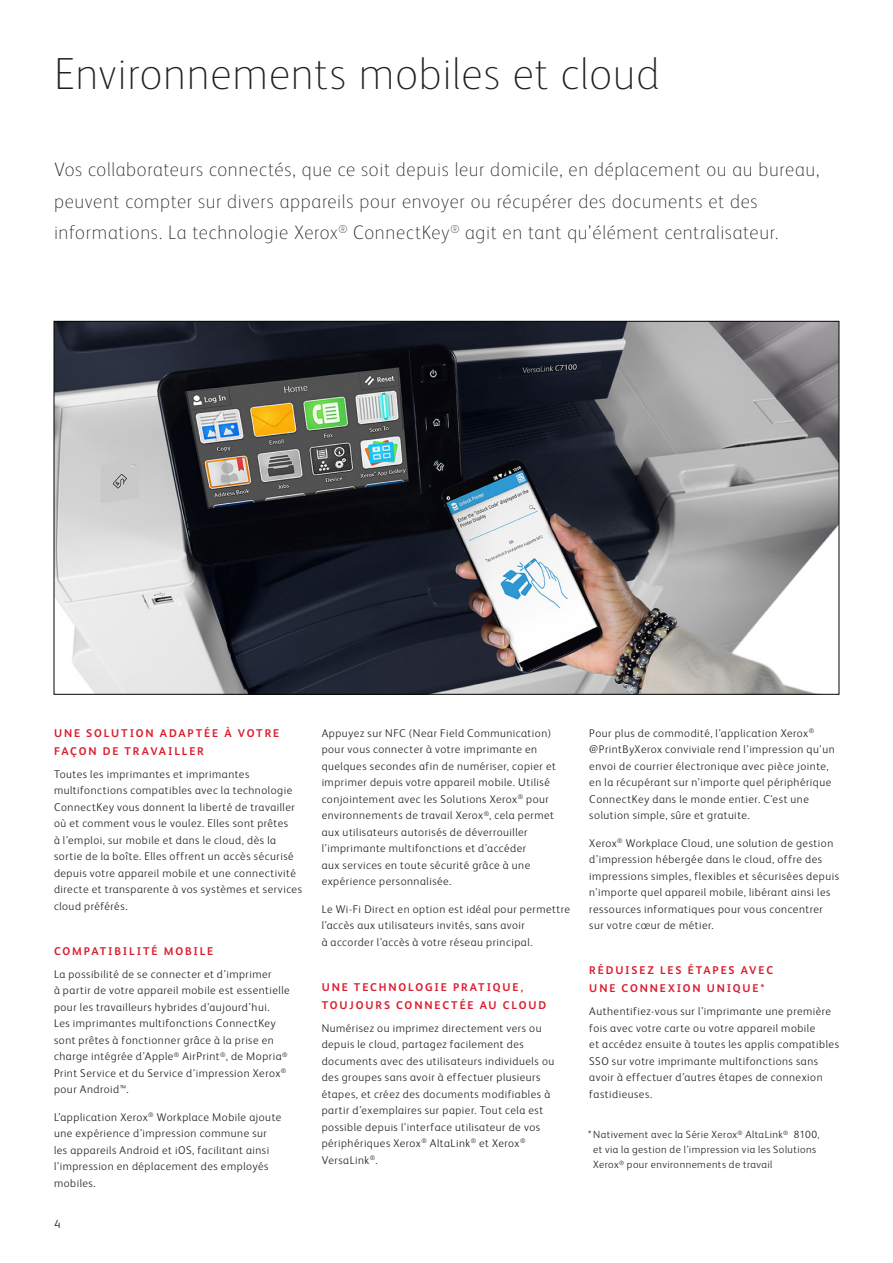
<style>
.page{position:relative;width:893px;height:1263px;background:#fff}
.page>*{position:absolute;margin:0;border:0;box-sizing:border-box;transform-origin:0 0}
.Head_32_36{font:100 45px "Xerox Sans";letter-spacing:.015em;color:#231f20}
.Intro_Header{font:100 19.5px/31.5px "Xerox Sans";letter-spacing:.035em;color:#231f20}
.t1{font:300 12px "Xerox Sans";color:#231f20}
.Body_Text_8_5_12{font:300 11.25px/16.5px "Xerox Sans";letter-spacing:.045em;color:#231f20}
.Body_Subhead{font:700 11.25px/18px "Xerox Sans";letter-spacing:.17em;color:#db1e30}
.Body_Text_7_10{font:300 10.5px/15px "Xerox Sans";letter-spacing:.04em;color:#231f20}
</style>
<div class="page">
<img style="left:56px;top:323px;width:781px;height:369px">
<p class="Head_32_36" style="left:54px;top:44px;width:607px">Environnements mobiles et cloud</p>
<p class="Intro_Header" style="left:54px;top:153px;width:767px">Vos collaborateurs connectés, que ce soit depuis leur domicile, en déplacement ou au bureau, peuvent compter sur divers appareils pour envoyer ou récupérer des documents et des informations. La technologie Xerox<sup>®</sup> ConnectKey<sup>®</sup> agit en tant qu’élément centralisateur.</p>
<p class="Body_Subhead" style="left:54px;top:723px;width:227px">UNE SOLUTION ADAPTÉE À VOTRE<br>FAÇON DE TRAVAILLER</p>
<p class="Body_Text_8_5_12" style="left:54px;top:765px;width:250px">Toutes les imprimantes et imprimantes multifonctions compatibles avec la technologie ConnectKey vous donnent la liberté de travailler où et comment vous le voulez. Elles sont prêtes<br>à l’emploi, sur mobile et dans le cloud, dès la sortie de la boîte. Elles offrent un accès sécurisé depuis votre appareil mobile et une connectivité directe et transparente à vos systèmes et services cloud préférés.</p>
<p class="Body_Subhead" style="left:54px;top:941px;width:161px">COMPATIBILITÉ MOBILE</p>
<p class="Body_Text_8_5_12" style="left:54px;top:965px;width:237px">La possibilité de se connecter et d’imprimer<br>à partir de votre appareil mobile est essentielle pour les travailleurs hybrides d’aujourd’hui.<br>Les imprimantes multifonctions ConnectKey sont prêtes à fonctionner grâce à la prise en charge intégrée d’Apple<sup>®</sup> AirPrint<sup>®</sup>, de Mopria<sup>® </sup>Print Service et du Service d’impression Xerox<sup>® </sup>pour Android™.</p>
<p class="Body_Text_8_5_12" style="left:54px;top:1108px;width:229px">L’application Xerox<sup>®</sup> Workplace Mobile ajoute une expérience d’impression commune sur les appareils Android et iOS, facilitant ainsi l’impression en déplacement des employés mobiles.</p>
<p class="t1" style="left:54px;top:1216px;width:8px">4</p>
<p class="Body_Text_8_5_12" style="left:322px;top:724px;width:236px">Appuyez sur NFC (Near Field Communication) pour vous connecter à votre imprimante en quelques secondes afin de numériser, copier et imprimer depuis votre appareil mobile. Utilisé conjointement avec les Solutions Xerox<sup>®</sup> pour environnements de travail Xerox<sup>®</sup>, cela permet aux utilisateurs autorisés de déverrouiller l’imprimante multifonctions et d’accéder<br>aux services en toute sécurité grâce à une expérience personnalisée.</p>
<p class="Body_Text_8_5_12" style="left:322px;top:900px;width:250px">Le Wi-Fi Direct en option est idéal pour permettre l’accès aux utilisateurs invités, sans avoir<br>à accorder l’accès à votre réseau principal.</p>
<p class="Body_Subhead" style="left:322px;top:977px;width:226px">UNE TECHNOLOGIE PRATIQUE,<br>TOUJOURS CONNECTÉE AU CLOUD</p>
<p class="Body_Text_8_5_12" style="left:322px;top:1019px;width:234px">Numérisez ou imprimez directement vers ou depuis le cloud, partagez facilement des documents avec des utilisateurs individuels ou des groupes sans avoir à effectuer plusieurs étapes, et créez des documents modifiables à partir d’exemplaires sur papier. Tout cela est possible depuis l’interface utilisateur de vos périphériques Xerox<sup>®</sup> AltaLink<sup>®</sup> et Xerox<sup>® </sup>VersaLink<sup>®</sup>.</p>
<p class="Body_Text_8_5_12" style="left:589px;top:724px;width:247px">Pour plus de commodité, l’application Xerox<sup>® </sup>@PrintByXerox conviviale rend l’impression qu'un envoi de courrier électronique avec pièce jointe, en la récupérant sur n’importe quel périphérique ConnectKey dans le monde entier. C’est une solution simple, sûre et gratuite.</p>
<p class="Body_Text_8_5_12" style="left:589px;top:834px;width:251px">Xerox<sup>®</sup> Workplace Cloud, une solution de gestion d’impression hébergée dans le cloud, offre des impressions simples, flexibles et sécurisées depuis n’importe quel appareil mobile, libérant ainsi les ressources informatiques pour vous concentrer sur votre cœur de métier.</p>
<p class="Body_Subhead" style="left:589px;top:961px;width:185px">RÉDUISEZ LES ÉTAPES AVEC<br>UNE CONNEXION UNIQUE*</p>
<p class="Body_Text_8_5_12" style="left:589px;top:1002px;width:251px">Authentifiez-vous sur l’imprimante une première fois avec votre carte ou votre appareil mobile<br>et accédez ensuite à toutes les applis compatibles SSO sur votre imprimante multifonctions sans avoir à effectuer d’autres étapes de connexion fastidieuses.</p>
<p class="Body_Text_7_10" style="left:593px;top:1127px;width:228px;text-indent:-5px">*Nativement avec la Série Xerox<sup>®</sup> AltaLink<sup>®</sup> 8100, et via la gestion de l’impression via les Solutions<br>Xerox<sup>®</sup> pour environnements de travail</p>
</div>
